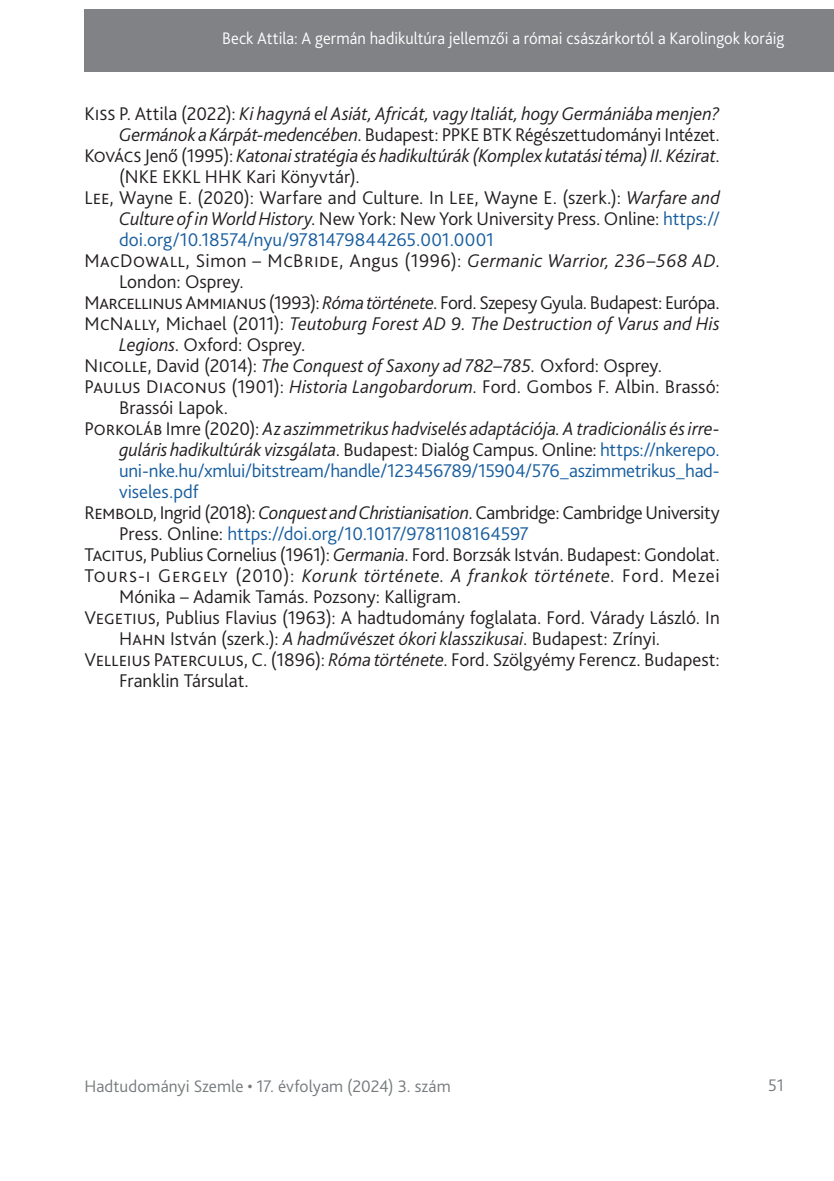
<style>
.page{position:relative;width:834px;height:1181px;background:#fff}
.page>*{position:absolute;margin:0;border:0;box-sizing:border-box;transform-origin:0 0}
._6__Bibliography{font:300 19.25px/21px "Bliss Pro";letter-spacing:-.005em;color:#231f20}
._6__Bibliography-2{font:italic 300 19.25px/21px "Bliss Pro";letter-spacing:-.005em;color:#231f20}
._6__Bibliography-3{font:300 19.25px/21px "Bliss Pro";letter-spacing:-.01em;color:#175d9e;text-align:justify}
._6__Bibliography-4{font:300 19.25px/21px "Bliss Pro";letter-spacing:.025em;color:#231f20}
._6__Bibliography-5{font:300 19.25px "Bliss Pro";letter-spacing:-.025em;color:#231f20}
.t1{font:300 17.5px "Bliss Pro";color:#fff;scale:.95 1}
.t2{font:300 17.5px "Bliss Pro";letter-spacing:.005em;color:#767a7c}
.s1{font-style:normal}
.s2{font-style:italic}
.s3{color:#175d9e}
.s4{color:#231f20}
.s5{font-style:italic;color:#231f20}
</style>
<div class="page">
<div style="left:84px;top:9px;width:749px;height:63px;background:#808285"></div>
<p class="t1" style="left:222px;top:27px;width:593px">Beck Attila: A germán hadikultúra jellemzői a római császárkortól a Karolingok koráig</p>
<p class="_6__Bibliography-2" style="left:84px;top:103px;width:636px;text-align:right"><span class="s1">Kiss P. Attila (2022):</span> Ki hagyná el Asiát, Africát, vagy Italiát, hogy Germániába menjen?<br>Germánok aKárpát-medencében<span class="s1">. Budapest: PPKE BTK Régészettudományi Intézet.</span></p>
<p class="_6__Bibliography-2" style="left:119px;top:145px;width:602px;text-indent:-35px"><span class="s1">Kovács Jenő (1995):</span> Katonai stratégia és hadikultúrák (Komplex kutatási téma) II.Kézirat<span class="s1">. (NKE EKKL HHK Kari Könyvtár).</span></p>
<p class="_6__Bibliography" style="left:119px;top:187px;width:602px;text-align:justify;text-indent:-35px">Lee, Wayne E. (2020): Warfare and Culture. In Lee, Wayne E. (szerk.): <span class="s2">Warfare and Culture of in World History</span>. New York: New York University Press. Online: <span class="s3">https:// doi.org/10.18574/nyu/9781479844265.001.0001</span></p>
<p class="_6__Bibliography-4" style="left:119px;top:250px;width:602px;text-indent:-35px">MacDowall, Simon – McBride, Angus (1996): <span class="s2">Germanic Warrior, 236–568 AD</span>.<br>London: Osprey.</p>
<p class="_6__Bibliography-5" style="left:84px;top:291px;width:636px">Marcellinus Ammianus (1993): <span class="s2">Róma története</span>. Ford. Szepesy Gyula. Budapest: Európa.</p>
<p class="_6__Bibliography-2" style="left:119px;top:313px;width:602px;text-indent:-35px"><span class="s1">McNally, Michael (2011):</span> Teutoburg Forest AD 9. The Destruction of Varus and His<br>Legions<span class="s1">. Oxford: Osprey.</span></p>
<p class="_6__Bibliography" style="left:84px;top:355px;width:579px">Nicolle, David (2014): <span class="s2">The Conquest of Saxony ad 782–785.</span> Oxford: Osprey.</p>
<p class="_6__Bibliography" style="left:119px;top:376px;width:602px;text-indent:-35px">Paulus Diaconus (1901): <span class="s2">Historia Langobardorum</span>. Ford. Gombos F. Albin. Brassó:<br>Brassói Lapok.</p>
<p class="_6__Bibliography-3" style="left:119px;top:418px;width:602px;text-indent:-35px"><span class="s4">Porkoláb Imre (2020):</span> <span class="s5">Az aszimmetrikus hadviselés adaptációja. A tradicionális ésirre&shy;guláris hadikultúrák vizsgálata</span><span class="s4">. Budapest: Dialóg Campus. Online:</span> https://nkerepo. uni-nke.hu/xmlui/bitstream/handle/123456789/15904/576_aszimmetrikus_had&shy;viseles.pdf</p>
<p class="_6__Bibliography" style="left:119px;top:502px;width:601px;text-indent:-35px">Rembold, Ingrid (2018): <span class="s2">Conquest and Christianisation</span>. Cambridge: Cambridge University<br>Press. Online: <span class="s3">https://doi.org/10.1017/9781108164597</span></p>
<p class="_6__Bibliography" style="left:84px;top:544px;width:636px">Tacitus, Publius Cornelius (1961): <span class="s2">Germania</span>. Ford. Borzsák István. Budapest: Gondolat.</p>
<p class="_6__Bibliography" style="left:119px;top:565px;width:602px;text-indent:-35px">Tours-i Gergely (2010): <span class="s2">Korunk története. A frankok története</span>. Ford. Mezei<br>Mónika – Adamik Tamás. Pozsony: Kalligram.</p>
<p class="_6__Bibliography" style="left:119px;top:607px;width:602px;text-indent:-35px">Vegetius, Publius Flavius (1963): A hadtudomány foglalata. Ford. Várady László. In<br>Hahn István (szerk.): <span class="s2">A hadművészet ókori klasszikusai</span>. Budapest: Zrínyi.</p>
<p class="_6__Bibliography" style="left:119px;top:649px;width:602px;text-indent:-35px">Velleius Paterculus, C. (1896): <span class="s2">Róma története</span>. Ford. Szölgyémy Ferencz. Budapest:<br>Franklin Társulat.</p>
<p class="t2" style="left:84px;top:1075px;width:368px">Hadtudományi Szemle • 17. évfolyam (2024) 3. szám</p>
<p class="t2" style="left:768px;top:1074px;width:17px">51</p>
</div>
